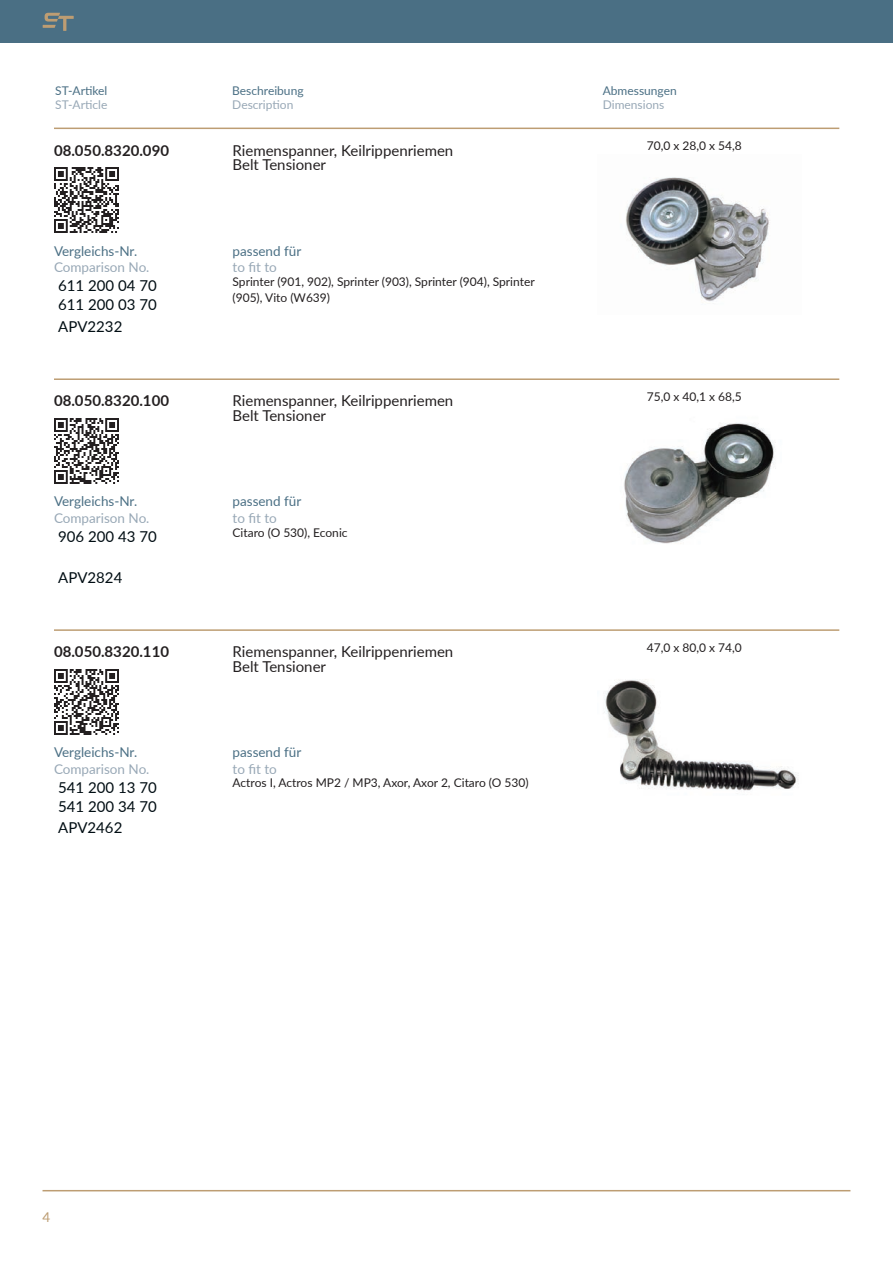
<style>
.page{position:relative;width:893px;height:1263px;background:#fff}
.page>*{position:absolute;margin:0;border:0;box-sizing:border-box;transform-origin:0 0}
.t1{font:15px/14.9px "Lato";color:#231f20}
.t2{font:15px/18.5px "Lato";color:#000d13}
.t3{font:700 15px "Lato";color:#231f20}
.t4{font:13.5px "Lato";color:#4a6f84}
.t5{font:13.5px "Lato";color:#98a8b6}
.t6{font:13.5px "Lato";color:#bd9d73}
.t7{font:12px/16.6px "Lato";color:#231f20}
.t8{font:12px "Lato";color:#4a6f84}
.t9{font:12px "Lato";color:#98a8b6}
</style>
<div class="page">
<div style="left:0;top:0;width:893px;height:43px;background:#4a6f84"></div>
<svg style="left:43px;top:13px;width:31px;height:18px"></svg>
<hr style="left:43px;top:1190px;width:807px;height:1px;background:#bd9d73">
<hr style="left:54px;top:128px;width:785px;height:1px;background:#bd9d73">
<img style="left:54px;top:168px;width:64px;height:64px">
<img style="left:626px;top:177px;width:144px;height:124px">
<hr style="left:54px;top:629px;width:785px;height:2px;background:#bd9d73">
<img style="left:54px;top:670px;width:64px;height:64px">
<img style="left:604px;top:679px;width:195px;height:112px">
<hr style="left:54px;top:378px;width:785px;height:2px;background:#bd9d73">
<img style="left:54px;top:419px;width:64px;height:64px">
<img style="left:624px;top:423px;width:152px;height:121px">
<p class="t8" style="left:55px;top:82px;width:54px">ST-Artikel</p>
<p class="t8" style="left:232px;top:82px;width:73px">Beschreibung</p>
<p class="t8" style="left:603px;top:82px;width:75px">Abmessungen</p>
<p class="t9" style="left:55px;top:96px;width:54px">ST-Article</p>
<p class="t9" style="left:232px;top:96px;width:63px">Description</p>
<p class="t9" style="left:603px;top:96px;width:63px">Dimensions</p>
<p class="t3" style="left:54px;top:139px;width:117px">08.050.8320.090</p>
<p class="t1" style="left:233px;top:142px;width:222px">Riemenspanner, Keilrippenriemen<br>Belt Tensioner</p>
<p class="t7" style="left:647px;top:137px;width:97px">70,0 x 28,0 x 54,8</p>
<p class="t4" style="left:54px;top:241px;width:85px">Vergleichs-Nr.</p>
<p class="t5" style="left:54px;top:257px;width:97px">Comparison No.</p>
<p class="t2" style="left:58px;top:276px;width:100px">611 200 04 70<br>611 200 03 70</p>
<p class="t2" style="left:58px;top:316px;width:66px">APV2232</p>
<p class="t4" style="left:233px;top:241px;width:70px">passend für</p>
<p class="t5" style="left:233px;top:257px;width:46px">to fit to</p>
<p class="t7" style="left:233px;top:272px;width:304px">Sprinter (901, 902), Sprinter (903), Sprinter (904), Sprinter (905), Vito (W639)</p>
<p class="t3" style="left:54px;top:390px;width:117px">08.050.8320.100</p>
<p class="t1" style="left:233px;top:393px;width:222px">Riemenspanner, Keilrippenriemen<br>Belt Tensioner</p>
<p class="t4" style="left:54px;top:492px;width:85px">Vergleichs-Nr.</p>
<p class="t5" style="left:54px;top:508px;width:97px">Comparison No.</p>
<p class="t2" style="left:58px;top:527px;width:100px">906 200 43 70</p>
<p class="t2" style="left:58px;top:567px;width:66px">APV2824</p>
<p class="t4" style="left:233px;top:492px;width:70px">passend für</p>
<p class="t5" style="left:233px;top:508px;width:46px">to fit to</p>
<p class="t7" style="left:233px;top:523px;width:117px">Citaro (O 530), Econic</p>
<p class="t3" style="left:54px;top:641px;width:117px">08.050.8320.110</p>
<p class="t1" style="left:233px;top:644px;width:222px">Riemenspanner, Keilrippenriemen<br>Belt Tensioner</p>
<p class="t4" style="left:54px;top:743px;width:85px">Vergleichs-Nr.</p>
<p class="t5" style="left:54px;top:759px;width:97px">Comparison No.</p>
<p class="t2" style="left:58px;top:778px;width:100px">541 200 13 70<br>541 200 34 70</p>
<p class="t2" style="left:58px;top:818px;width:66px">APV2462</p>
<p class="t4" style="left:233px;top:743px;width:70px">passend für</p>
<p class="t5" style="left:233px;top:759px;width:46px">to fit to</p>
<p class="t7" style="left:233px;top:774px;width:298px">Actros I, Actros MP2 / MP3, Axor, Axor 2, Citaro (O 530)</p>
<p class="t7" style="left:647px;top:387px;width:97px">75,0 x 40,1 x 68,5</p>
<p class="t7" style="left:647px;top:638px;width:97px">47,0 x 80,0 x 74,0</p>
<p class="t6" style="left:43px;top:1207px;width:9px">4</p>
</div>
